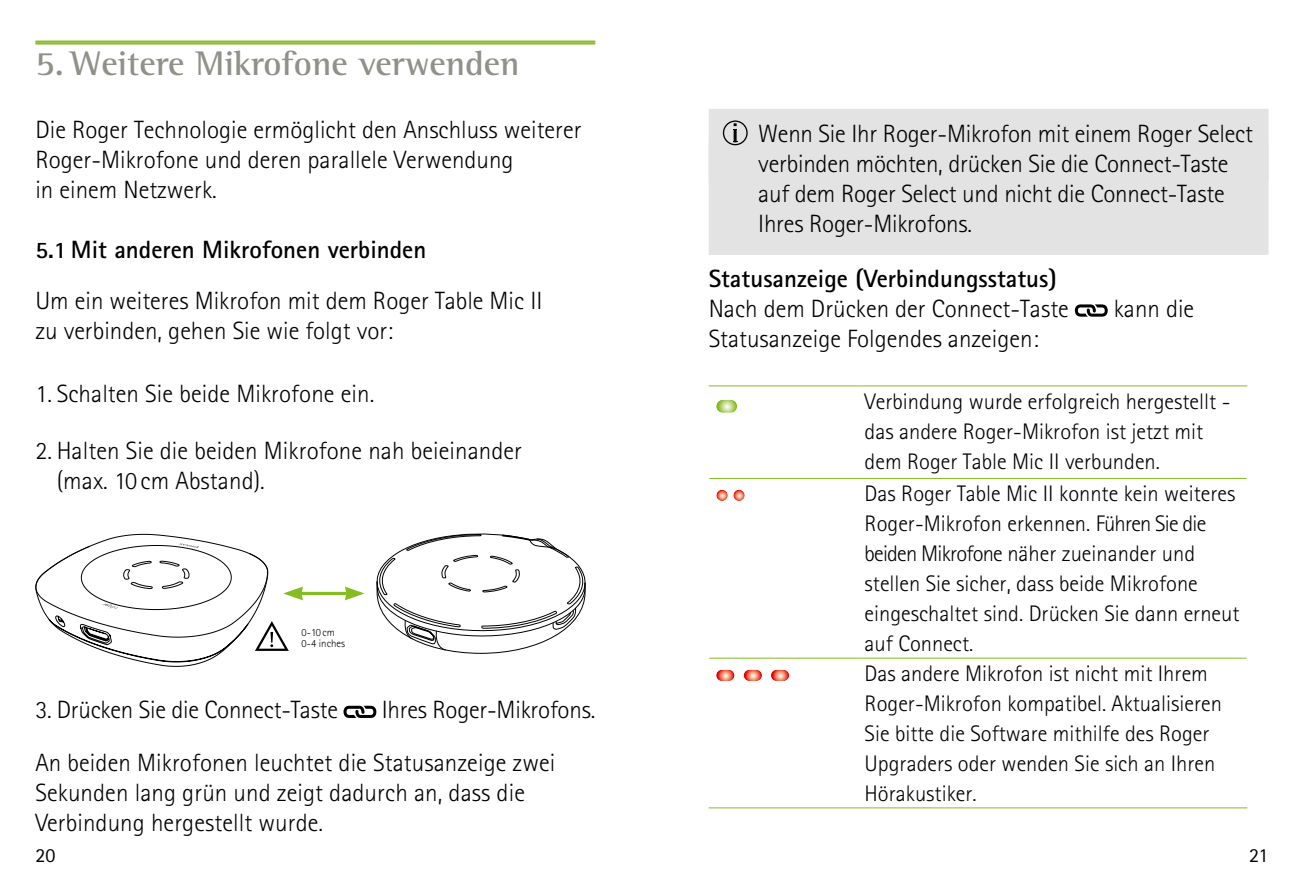
<style>
.page{position:relative;width:1304px;height:886px;background:#fff}
.page>*{position:absolute;margin:0;border:0;box-sizing:border-box;transform-origin:0 0}
.t1{font:700 35px "Rotis Semi Serif Pro";color:#919189}
.t2{font:300 25px/30px "Rotis Sans Serif Pro";color:#000}
.t3{font:700 25px "Rotis Sans Serif Pro";color:#000}
.t4{font:300 22.5px/30px "Rotis Sans Serif Pro";color:#000}
.t5{font:20px "Rotis Sans Serif Pro";color:#000}
.t6{font:300 10.75px/11px "Rotis Sans Serif Pro";letter-spacing:.005em;color:#000}
.s1{font-weight:700;font-size:23.75px}
.s2{font-weight:700}
</style>
<div class="page">
<hr style="left:35px;top:43px;width:560px;height:2px;background:#85bc22">
<hr style="left:35px;top:41px;width:560px;height:2px;background:#85bc22">
<svg style="left:343px;top:706px;width:33px;height:12px"></svg>
<svg style="left:35px;top:534px;width:550px;height:133px"></svg>
<div style="left:709px;top:109px;width:560px;height:72px;background:#e3e3e4"></div>
<div style="left:709px;top:142px;width:560px;height:113px;background:#e3e3e4"></div>
<svg style="left:723px;top:120px;width:25px;height:25px"></svg>
<svg style="left:1075px;top:304px;width:33px;height:13px"></svg>
<hr style="left:709px;top:385px;width:148px;height:1px;background:#85bc22">
<hr style="left:709px;top:478px;width:148px;height:1px;background:#85bc22">
<hr style="left:709px;top:658px;width:148px;height:1px;background:#85bc22">
<hr style="left:709px;top:807px;width:148px;height:1px;background:#85bc22">
<hr style="left:857px;top:385px;width:390px;height:1px;background:#85bc22">
<hr style="left:857px;top:807px;width:390px;height:1px;background:#85bc22">
<hr style="left:857px;top:478px;width:389px;height:1px;background:#85bc22">
<hr style="left:857px;top:658px;width:389px;height:1px;background:#85bc22">
<svg style="left:716px;top:400px;width:21px;height:13px"></svg>
<svg style="left:716px;top:490px;width:12px;height:11px"></svg>
<svg style="left:733px;top:490px;width:12px;height:11px"></svg>
<svg style="left:716px;top:670px;width:18px;height:11px"></svg>
<svg style="left:744px;top:670px;width:18px;height:11px"></svg>
<svg style="left:771px;top:670px;width:18px;height:11px"></svg>
<div style="left:302px;top:629px;width:70px;height:36px;background:#fff"></div>
<h1 class="t1" style="left:35px;top:50px;width:486px">5. Weitere Mikrofone verwenden</h1>
<p class="t2" style="left:35px;top:115px;width:548px">Die Roger Technologie ermöglicht den Anschluss weiterer<br>Roger-Mikrofone und deren parallele Verwendung<br>in einem Netzwerk.</p>
<p class="t2" style="left:35px;top:224px;width:508px;line-height:51.2px"><span class="s1">5.1</span> <span class="s2">Mit anderen Mikrofonen verbinden<br></span>Um ein weiteres Mikrofon mit dem Roger Table Mic II</p>
<p class="t2" style="left:35px;top:316px;width:359px">zu verbinden, gehen Sie wie folgt vor:</p>
<p class="t2" style="left:35px;top:379px;width:340px">1. Schalten Sie beide Mikrofone ein.</p>
<p class="t2" style="left:57px;top:436px;width:467px;text-indent:-21px">2. Halten Sie die beiden Mikrofone nah beieinander (max. 10 cm Abstand).</p>
<p class="t6" style="left:302px;top:627px;width:45px">0-10 cm<br>0-4 inches</p>
<p class="t2" style="left:35px;top:695px;width:304px">3. Drücken Sie die Connect-Taste</p>
<p class="t2" style="left:35px;top:684px;width:561px;line-height:52.5px;text-indent:346px">Ihres Roger-Mikrofons.<br>An beiden Mikrofonen leuchtet die Statusanzeige zwei</p>
<p class="t2" style="left:35px;top:777px;width:491px">Sekunden lang grün und zeigt dadurch an, dass die<br>Verbindung hergestellt wurde.</p>
<p class="t2" style="left:758px;top:119px;width:496px">Wenn Sie Ihr Roger-Mikrofon mit einem Roger Select verbinden möchten, drücken Sie die Connect-Taste auf dem Roger Select und nicht die Connect-Taste Ihres Roger-Mikrofons.</p>
<p class="t3" style="left:709px;top:268px;width:350px">Statusanzeige (Verbindungsstatus)</p>
<p class="t2" style="left:709px;top:294px;width:362px">Nach dem Drücken der Connect-Taste</p>
<p class="t2" style="left:1114px;top:294px;width:82px">kann die</p>
<p class="t2" style="left:709px;top:324px;width:332px">Statusanzeige Folgendes anzeigen:</p>
<p class="t4" style="left:865px;top:386px;width:367px">Verbindung wurde erfolgreich hergestellt - das andere Roger-Mikrofon ist jetzt mit dem Roger Table Mic II verbunden.</p>
<p class="t4" style="left:865px;top:479px;width:376px">Das Roger Table Mic II konnte kein weiteres Roger-Mikrofon erkennen. Führen Sie die beiden Mikrofone näher zueinander und stellen Sie sicher, dass beide Mikrofone eingeschaltet sind. Drücken Sie dann erneut auf Connect.<br>Das andere Mikrofon ist nicht mit Ihrem Roger-Mikrofon kompatibel. Aktualisieren Sie bitte die Software mithilfe des Roger Upgraders oder wenden Sie sich an Ihren Hörakustiker.</p>
<p class="t5" style="left:35px;top:848px;width:21px">20</p>
<p class="t5" style="left:1249px;top:848px;width:21px">21</p>
</div>
